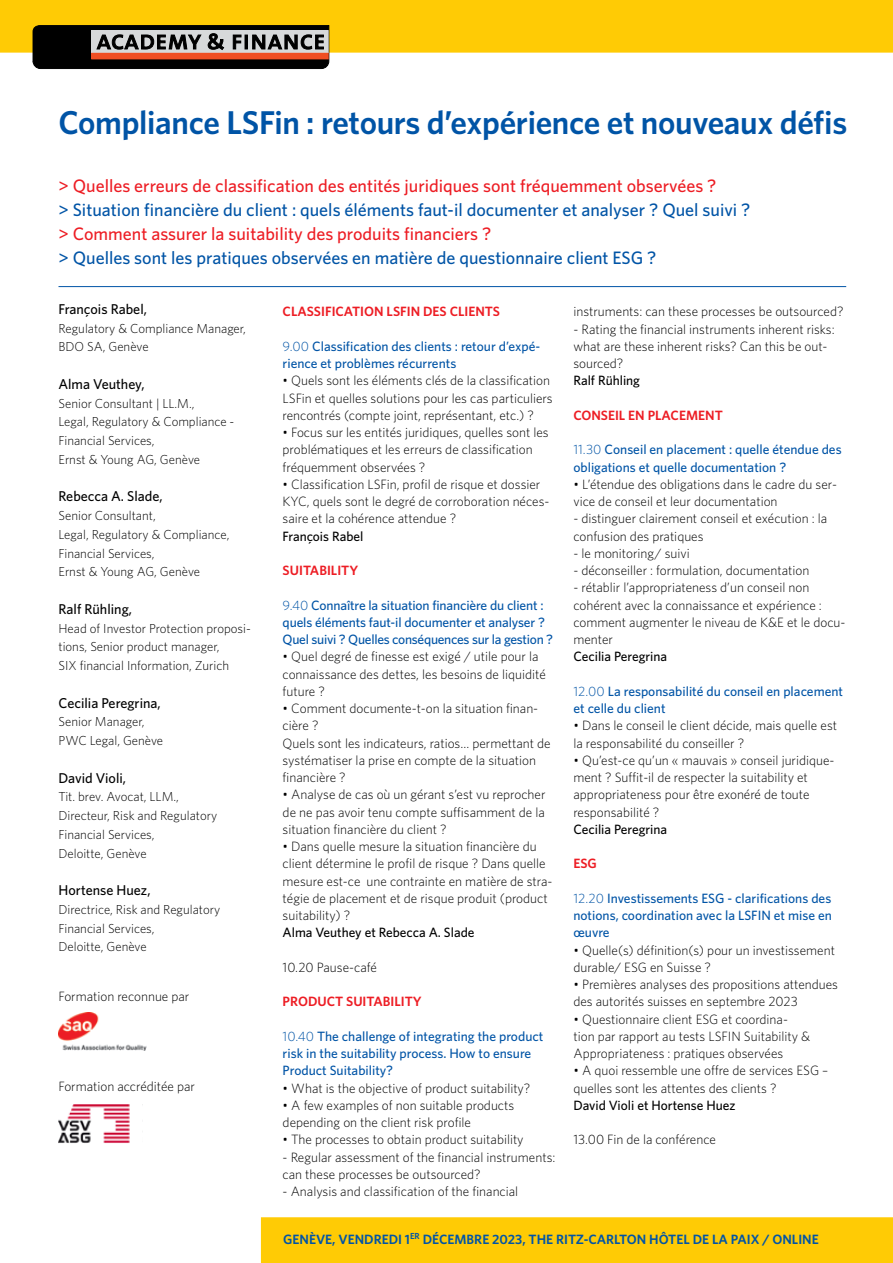
<style>
.page{position:relative;width:893px;height:1263px;background:#fff}
.page>*{position:absolute;margin:0;border:0;box-sizing:border-box;transform-origin:0 0}
.t1{font:600 33px "Whitney";letter-spacing:-.01em;color:#0054a6}
.t2{font:500 18px "Whitney";color:#0054a6}
.t3{font:500 18px "Whitney";color:#ed1d24}
.t4{font:500 14.25px "Whitney";color:#000}
.t5{font:300 13.5px/17.2px "Whitney";color:#000}
.t6{font:500 13.5px/17.2px "Whitney";color:#0054a6}
.t7{font:500 13.5px "Whitney";color:#000}
.t8{font:600 13.5px "Whitney";color:#ed1d24}
.t9{font:600 13.5px "Whitney";color:#0054a6}
.t10{font:300 13.05px/18.8px "Whitney";color:#000}
.s1{font-weight:300}
</style>
<div class="page">
<div style="left:0;top:0;width:893px;height:53px;background:#ffcb05"></div>
<svg style="left:33px;top:25px;width:296px;height:44px;background:#484746"></svg>
<div style="left:92px;top:53px;width:236px;height:6px;background:#f04e23"></div>
<hr style="left:59px;top:286px;width:787px;height:1px;background:#0054a6">
<div style="left:261px;top:1217px;width:632px;height:46px;background:#ffcb05"></div>
<img style="left:59px;top:1105px;width:71px;height:38px">
<img style="left:59px;top:1013px;width:87px;height:37px">
<h1 class="t1" style="left:59px;top:101px;width:790px">Compliance LSFin : retours d’expérience et nouveaux défis</h1>
<h2 class="t3" style="left:59px;top:174px;width:660px">&gt; Quelles erreurs de classification des entités juridiques sont fréquemment observées ?</h2>
<h2 class="t2" style="left:59px;top:198px;width:694px">&gt; Situation financière du client : quels éléments faut-il documenter et analyser ? Quel suivi ?</h2>
<h2 class="t3" style="left:59px;top:222px;width:434px">&gt; Comment assurer la suitability des produits financiers ?</h2>
<h2 class="t2" style="left:59px;top:246px;width:600px">&gt; Quelles sont les pratiques observées en matière de questionnaire client ESG ?</h2>
<p class="t4" style="left:59px;top:299px;width:90px">François Rabel,</p>
<p class="t10" style="left:59px;top:318px;width:189px">Regulatory &amp; Compliance Manager,<br>BDO SA, Genève</p>
<p class="t4" style="left:59px;top:374px;width:88px">Alma Veuthey,</p>
<p class="t10" style="left:59px;top:393px;width:177px">Senior Consultant | LL.M.,<br>Legal, Regulatory &amp; Compliance -<br>Financial Services,<br>Ernst &amp; Young AG, Genève</p>
<p class="t4" style="left:59px;top:487px;width:106px">Rebecca A. Slade,</p>
<p class="t10" style="left:59px;top:506px;width:172px">Senior Consultant,<br>Legal, Regulatory &amp; Compliance,<br>Financial Services,<br>Ernst &amp; Young AG, Genève</p>
<p class="t4" style="left:59px;top:599px;width:75px">Ralf Rühling,</p>
<p class="t10" style="left:59px;top:618px;width:194px">Head of Investor Protection proposi&shy;tions, Senior product manager,<br>SIX financial Information, Zurich</p>
<p class="t4" style="left:59px;top:693px;width:104px">Cecilia Peregrina,</p>
<p class="t10" style="left:59px;top:712px;width:106px">Senior Manager,<br>PWC Legal, Genève</p>
<p class="t4" style="left:59px;top:768px;width:69px">David Violi,</p>
<p class="t10" style="left:59px;top:787px;width:160px">Tit. brev. Avocat, LLM.,<br>Directeur, Risk and Regulatory<br>Financial Services,<br>Deloitte, Genève</p>
<p class="t4" style="left:59px;top:881px;width:94px">Hortense Huez,</p>
<p class="t10" style="left:59px;top:899px;width:163px">Directrice, Risk and Regulatory<br>Financial Services,<br>Deloitte, Genève</p>
<p class="t5" style="left:573px;top:302px;width:272px">instruments: can these processes be outsourced?</p>
<p class="t5" style="left:573px;top:320px;width:263px">- Rating the financial instruments inherent risks: what are these inherent risks? Can this be out&shy;sourced?</p>
<p class="t7" style="left:573px;top:372px;width:68px">Ralf Rühling</p>
<p class="t8" style="left:573px;top:406px;width:151px">CONSEIL EN PLACEMENT</p>
<p class="t6" style="left:573px;top:441px;width:270px"><span class="s1">11.30</span> Conseil en placement : quelle étendue des obligations et quelle documentation ?</p>
<p class="t5" style="left:573px;top:475px;width:265px">• L’étendue des obligations dans le cadre du ser&shy;vice de conseil et leur documentation</p>
<p class="t5" style="left:573px;top:509px;width:255px">- distinguer clairement conseil et exécution : la confusion des pratiques</p>
<p class="t5" style="left:573px;top:544px;width:118px">- le monitoring/ suivi</p>
<p class="t5" style="left:573px;top:561px;width:237px">- déconseiller : formulation, documentation</p>
<p class="t5" style="left:573px;top:578px;width:274px">- rétablir l’appropriateness d’un conseil non cohérent avec la connaissance et expérience : comment augmenter le niveau de K&amp;E et le docu&shy;menter</p>
<p class="t7" style="left:573px;top:648px;width:95px">Cecilia Peregrina</p>
<p class="t6" style="left:573px;top:682px;width:271px"><span class="s1">12.00</span> La responsabilité du conseil en placement et celle du client</p>
<p class="t5" style="left:573px;top:716px;width:265px">• Dans le conseil le client décide, mais quelle est la responsabilité du conseiller ?</p>
<p class="t5" style="left:573px;top:751px;width:263px">• Qu’est-ce qu’un « mauvais » conseil juridique&shy;ment ? Suffit-il de respecter la suitability et appropriateness pour être exonéré de toute responsabilité ?</p>
<p class="t7" style="left:573px;top:820px;width:95px">Cecilia Peregrina</p>
<p class="t8" style="left:573px;top:855px;width:25px">ESG</p>
<p class="t6" style="left:573px;top:889px;width:260px;text-align:justify"><span class="s1">12.20</span> Investissements ESG - clarifications des notions, coordination avec la LSFIN et mise en œuvre</p>
<p class="t5" style="left:573px;top:941px;width:263px">• Quelle(s) définition(s) pour un investissement durable/ ESG en Suisse ?</p>
<p class="t5" style="left:573px;top:975px;width:266px">• Premières analyses des propositions attendues des autorités suisses en septembre 2023</p>
<p class="t5" style="left:573px;top:1010px;width:238px">• Questionnaire client ESG et coordina&shy;tion par rapport au tests LSFIN Suitability &amp;<br>Appropriateness : pratiques observées</p>
<p class="t5" style="left:573px;top:1061px;width:256px">• A quoi ressemble une offre de services ESG – quelles sont les attentes des clients ?</p>
<p class="t7" style="left:573px;top:1096px;width:164px">David Violi et Hortense Huez</p>
<p class="t5" style="left:573px;top:1130px;width:144px">13.00 Fin de la conférence</p>
<p class="t8" style="left:283px;top:303px;width:219px">CLASSIFICATION LSFIN DES CLIENTS</p>
<p class="t6" style="left:283px;top:337px;width:259px"><span class="s1">9.00</span> Classification des clients : retour d’expé&shy;rience et problèmes récurrents</p>
<p class="t5" style="left:283px;top:371px;width:272px">• Quels sont les éléments clés de la classification<br>LSFin et quelles solutions pour les cas particuliers rencontrés (compte joint, représentant, etc.) ?</p>
<p class="t5" style="left:283px;top:423px;width:268px">• Focus sur les entités juridiques, quelles sont les problématiques et les erreurs de classification fréquemment observées ?</p>
<p class="t5" style="left:283px;top:475px;width:268px">• Classification LSFin, profil de risque et dossier<br>KYC, quels sont le degré de corroboration néces&shy;saire et la cohérence attendue ?</p>
<p class="t7" style="left:283px;top:527px;width:82px">François Rabel</p>
<p class="t8" style="left:283px;top:561px;width:77px">SUITABILITY</p>
<p class="t6" style="left:283px;top:596px;width:272px"><span class="s1">9.40</span> Connaître la situation financière du client : quels éléments faut-il documenter et analyser ?<br>Quel suivi ? Quelles conséquences sur la gestion ?</p>
<p class="t5" style="left:283px;top:647px;width:265px">• Quel degré de finesse est exigé / utile pour la connaissance des dettes, les besoins de liquidité future ?</p>
<p class="t5" style="left:283px;top:699px;width:270px">• Comment documente-t-on la situation finan&shy;cière ?<br>Quels sont les indicateurs, ratios… permettant de systématiser la prise en compte de la situation financière ?</p>
<p class="t5" style="left:283px;top:785px;width:264px;text-align:justify">• Analyse de cas où un gérant s’est vu reprocher de ne pas avoir tenu compte suffisamment de la situation financière du client ?</p>
<p class="t5" style="left:283px;top:837px;width:271px">• Dans quelle mesure la situation financière du client détermine le profil de risque ? Dans quelle mesure est-ce une contrainte en matière de stra&shy;tégie de placement et de risque produit (product suitability) ?</p>
<p class="t7" style="left:283px;top:924px;width:193px">Alma Veuthey et Rebecca A. Slade</p>
<p class="t5" style="left:283px;top:958px;width:96px">10.20 Pause-café</p>
<p class="t8" style="left:283px;top:993px;width:141px">PRODUCT SUITABILITY</p>
<p class="t6" style="left:283px;top:1027px;width:262px"><span class="s1">10.40</span> The challenge of integrating the product risk in the suitability process. How to ensure<br>Product Suitability?</p>
<p class="t5" style="left:283px;top:1079px;width:249px">• What is the objective of product suitability?</p>
<p class="t5" style="left:283px;top:1096px;width:233px">• A few examples of non suitable products depending on the client risk profile</p>
<p class="t5" style="left:283px;top:1130px;width:243px">• The processes to obtain product suitability</p>
<p class="t5" style="left:283px;top:1148px;width:274px">- Regular assessment of the financial instruments: can these processes be outsourced?</p>
<p class="t5" style="left:283px;top:1182px;width:237px">- Analysis and classification of the financial</p>
<p class="t5" style="left:59px;top:987px;width:132px">Formation reconnue par</p>
<p class="t5" style="left:59px;top:1077px;width:138px">Formation accréditée par</p>
<p class="t9" style="left:283px;top:1230px;width:537px">GENÈVE, VENDREDI 1<sup>ER</sup> DÉCEMBRE 2023, THE RITZ-CARLTON HÔTEL DE LA PAIX / ONLINE</p>
</div>
